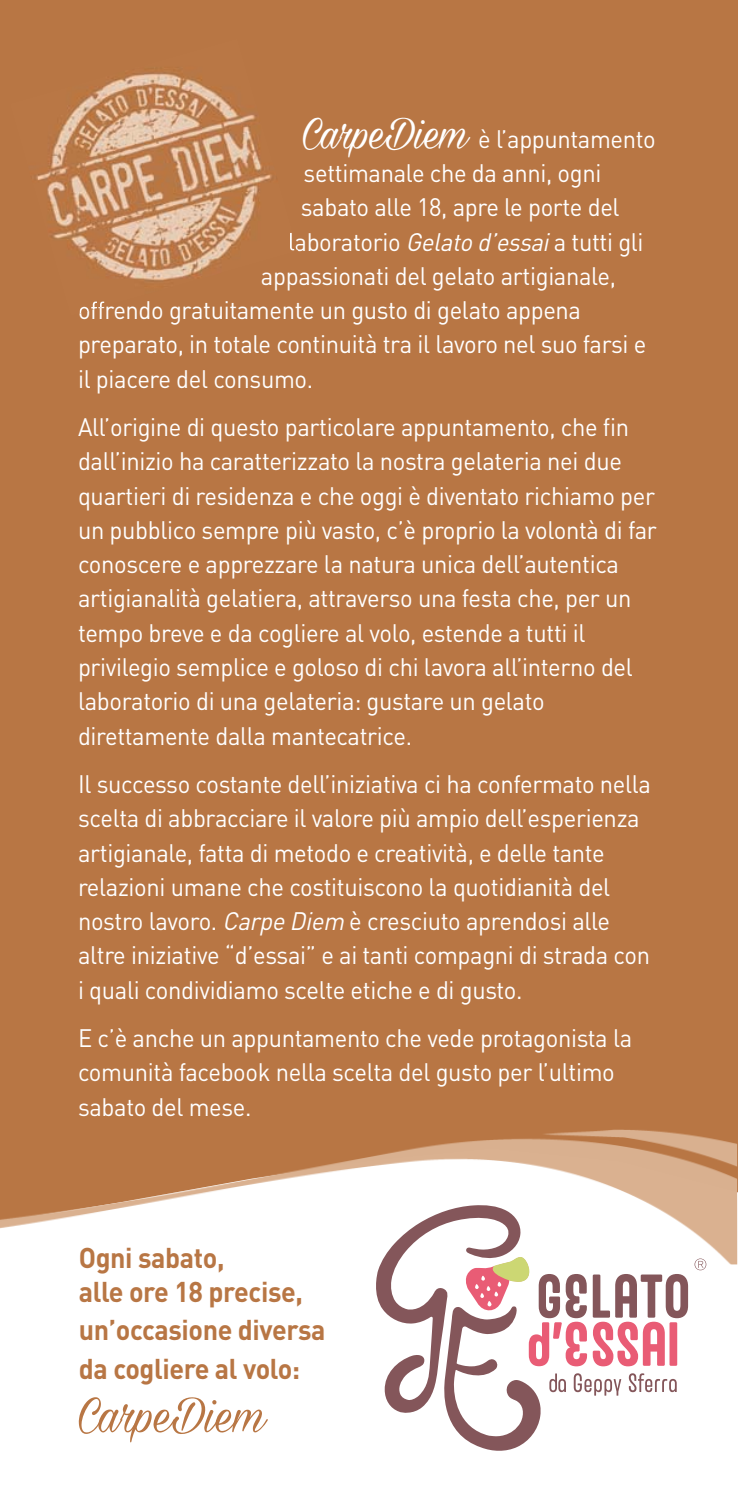
<style>
.page{position:relative;width:738px;height:1489px;background:#fff}
.page>*{position:absolute;margin:0;border:0;box-sizing:border-box;transform-origin:0 0}
.t1{font:56.5px "Milasian Circa PERSONAL";letter-spacing:-.015em;color:#b87644;scale:.95 1}
.t2{font:700 28.25px/33.5px "DIN";letter-spacing:-.015em;color:#b87644;scale:.95 1}
.t3{font:25px/34.2px "DIN";letter-spacing:-.015em;color:#fff;scale:.95 1}
.s1{font-family:"Milasian Circa PERSONAL";font-size:50px}
.s2{font-style:italic}
</style>
<div class="page">
<div style="left:0;top:0;width:737px;height:1226px;background:#b87644"></div>
<img style="left:0;top:1117px;width:736px;height:148px">
<svg style="left:376px;top:1205px;width:311px;height:245px"></svg>
<svg style="left:694px;top:1258px;width:11px;height:12px"></svg>
<img style="left:10px;top:38px;width:288px;height:278px">
<img style="left:290px;top:233px;width:8px;height:18px">
<img style="left:79px;top:301px;width:27px;height:12px">
<img style="left:737px;top:544px;width:1px;height:261px">
<p class="t3" style="left:303px;top:125px;width:372px"><span class="s1">CarpeDiem</span> è l’appuntamento</p>
<p class="t3" style="left:303px;top:159px;width:315px">settimanale che da anni, ogni</p>
<p class="t3" style="left:300px;top:193px;width:337px">sabato alle 18, apre le porte del</p>
<p class="t3" style="left:287px;top:227px;width:376px">laboratorio <span class="s2">Gelato d’essai</span>a tutti gli</p>
<p class="t3" style="left:261px;top:262px;width:375px">appassionati del gelato artigianale,</p>
<p class="t3" style="left:78px;top:296px;width:530px">offrendo gratuitamente un gusto di gelato appena</p>
<p class="t3" style="left:78px;top:330px;width:599px">preparato, in totale continuità tra il lavoro nel suo farsi e</p>
<p class="t3" style="left:78px;top:364px;width:249px">il piacere del consumo.</p>
<p class="t3" style="left:78px;top:413px;width:610px">All’origine di questo particolare appuntamento, che fin dall’inizio ha caratterizzato la nostra gelateria nei due quartieri di residenza e che oggi è diventato richiamo per un pubblico sempre più vasto, c’è proprio la volontà di far conoscere e apprezzare la natura unica dell’autentica artigianalità gelatiera, attraverso una festa che, per un tempo breve e da cogliere al volo, estende a tutti il privilegio semplice e goloso di chi lavora all’interno del laboratorio di una gelateria: gustare un gelato direttamente dalla mantecatrice.</p>
<p class="t3" style="left:78px;top:769px;width:604px">Il successo costante dell’iniziativa ci ha confermato nella scelta di abbracciare il valore più ampio dell’esperienza artigianale, fatta di metodo e creatività, e delle tante relazioni umane che costituiscono la quotidianità del nostro lavoro. <span class="s2">Carpe Diem</span>è cresciuto aprendosi alle altre iniziative “d’essai” e ai tanti compagni di strada con i quali condividiamo scelte etiche e di gusto.</p>
<p class="t3" style="left:78px;top:1023px;width:584px">E c’è anche un appuntamento che vede protagonista la comunità facebook nella scelta del gusto per l’ultimo sabato del mese.</p>
<p class="t2" style="left:79px;top:1244px;width:237px">Ogni sabato,<br>alle ore 18 precise,</p>
<p class="t2" style="left:79px;top:1313px;width:261px;line-height:38.5px">un’occasione diversa da cogliere al volo:</p>
<h1 class="t1" style="left:79px;top:1378px;width:198px">CarpeDiem</h1>
</div>
